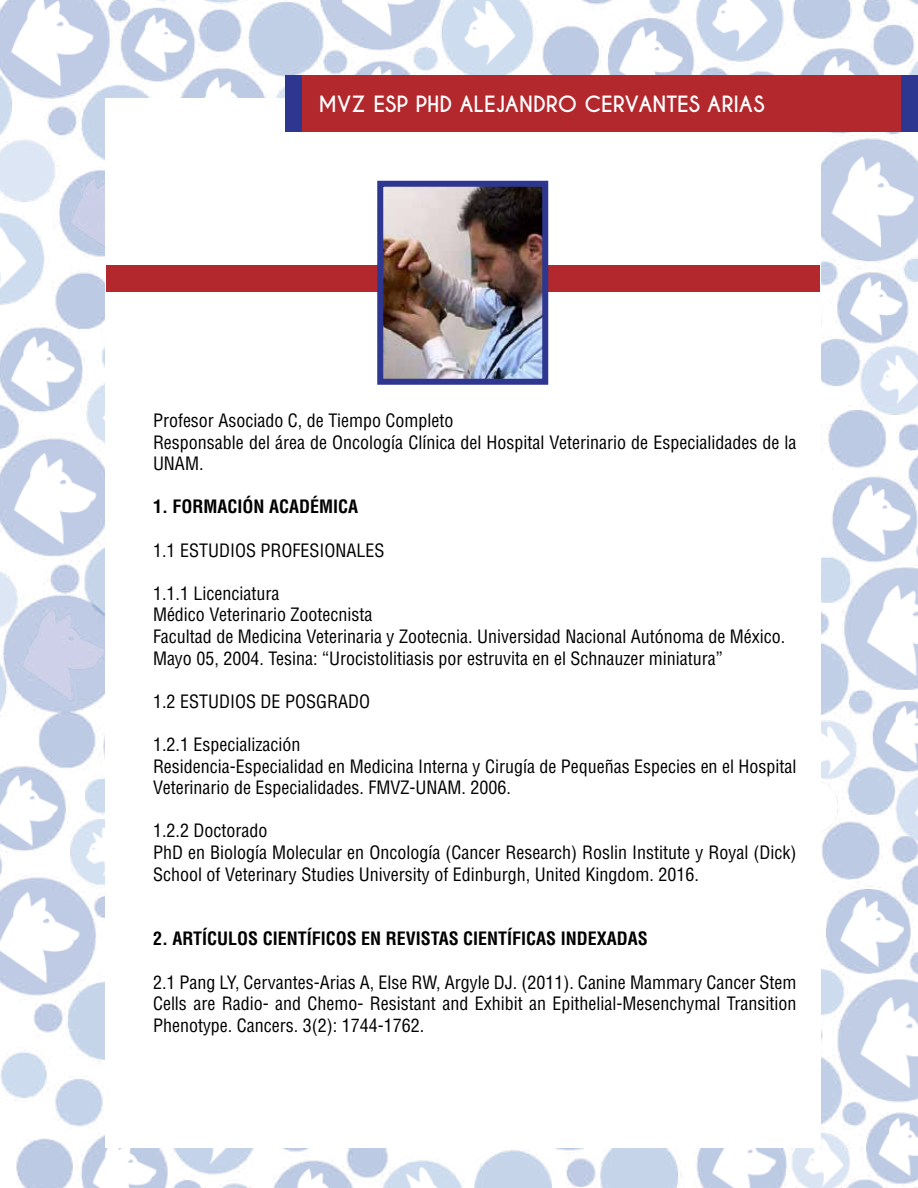
<style>
.page{position:relative;width:918px;height:1188px;background:#fff}
.page>*{position:absolute;margin:0;border:0;box-sizing:border-box;transform-origin:0 0}
.t1{font:700 21px "Caviar Dreams";color:#fff}
.t2{font:condensed 18px/21.6px "Helvetica LT Std";color:#000}
.t3{font:700 condensed 18px "Helvetica LT Std";color:#000}
</style>
<div class="page">
<img style="left:0;top:0;width:918px;height:1188px">
<div style="left:105px;top:98px;width:715px;height:1050px;background:#fff"></div>
<div style="left:285px;top:75px;width:633px;height:57px;background:#b2282d"></div>
<div style="left:285px;top:75px;width:17px;height:57px;background:#2e3790"></div>
<div style="left:901px;top:75px;width:17px;height:57px;background:#2e3790"></div>
<div style="left:106px;top:265px;width:714px;height:27px;background:#b2282d"></div>
<img style="left:384px;top:188px;width:157px;height:190px">
<div style="left:377px;top:181px;width:171px;height:204px;border:6px solid #2e3790"></div>
<p class="t1" style="left:319px;top:91px;width:448px">MVZ ESP PHD ALEJANDRO CERVANTES ARIAS</p>
<p class="t2" style="left:153px;top:409px;width:645px">Profesor Asociado C, de Tiempo Completo<br>Responsable del área de Oncología Clínica del Hospital Veterinario de Especialidades de la<br>UNAM.</p>
<p class="t3" style="left:153px;top:495px;width:207px">1. FORMACIÓN ACADÉMICA</p>
<p class="t2" style="left:153px;top:539px;width:233px">1.1 ESTUDIOS PROFESIONALES</p>
<p class="t2" style="left:153px;top:582px;width:634px">1.1.1 Licenciatura<br>Médico Veterinario Zootecnista<br>Facultad de Medicina Veterinaria y Zootecnia. Universidad Nacional Autónoma de México.<br>Mayo 05, 2004. Tesina: “Urocistolitiasis por estruvita en el Schnauzer miniatura”</p>
<p class="t2" style="left:153px;top:690px;width:219px">1.2 ESTUDIOS DE POSGRADO</p>
<p class="t2" style="left:153px;top:733px;width:645px">1.2.1 Especialización<br>Residencia-Especialidad en Medicina Interna y Cirugía de Pequeñas Especies en el Hospital<br>Veterinario de Especialidades. FMVZ-UNAM. 2006.</p>
<p class="t2" style="left:153px;top:820px;width:645px">1.2.2 Doctorado<br>PhD en Biología Molecular en Oncología (Cancer Research) Roslin Institute y Royal (Dick)<br>School of Veterinary Studies University of Edinburgh, United Kingdom. 2016.</p>
<p class="t3" style="left:153px;top:927px;width:496px">2. ARTÍCULOS CIENTÍFICOS EN REVISTAS CIENTÍFICAS INDEXADAS</p>
<p class="t2" style="left:153px;top:971px;width:645px;text-align:justify">2.1 Pang LY, Cervantes-Arias A, Else RW, Argyle DJ. (2011). Canine Mammary Cancer Stem Cells are Radio- and Chemo- Resistant and Exhibit an Epithelial-Mesenchymal Transition Phenotype. Cancers. 3(2): 1744-1762.</p>
</div>
